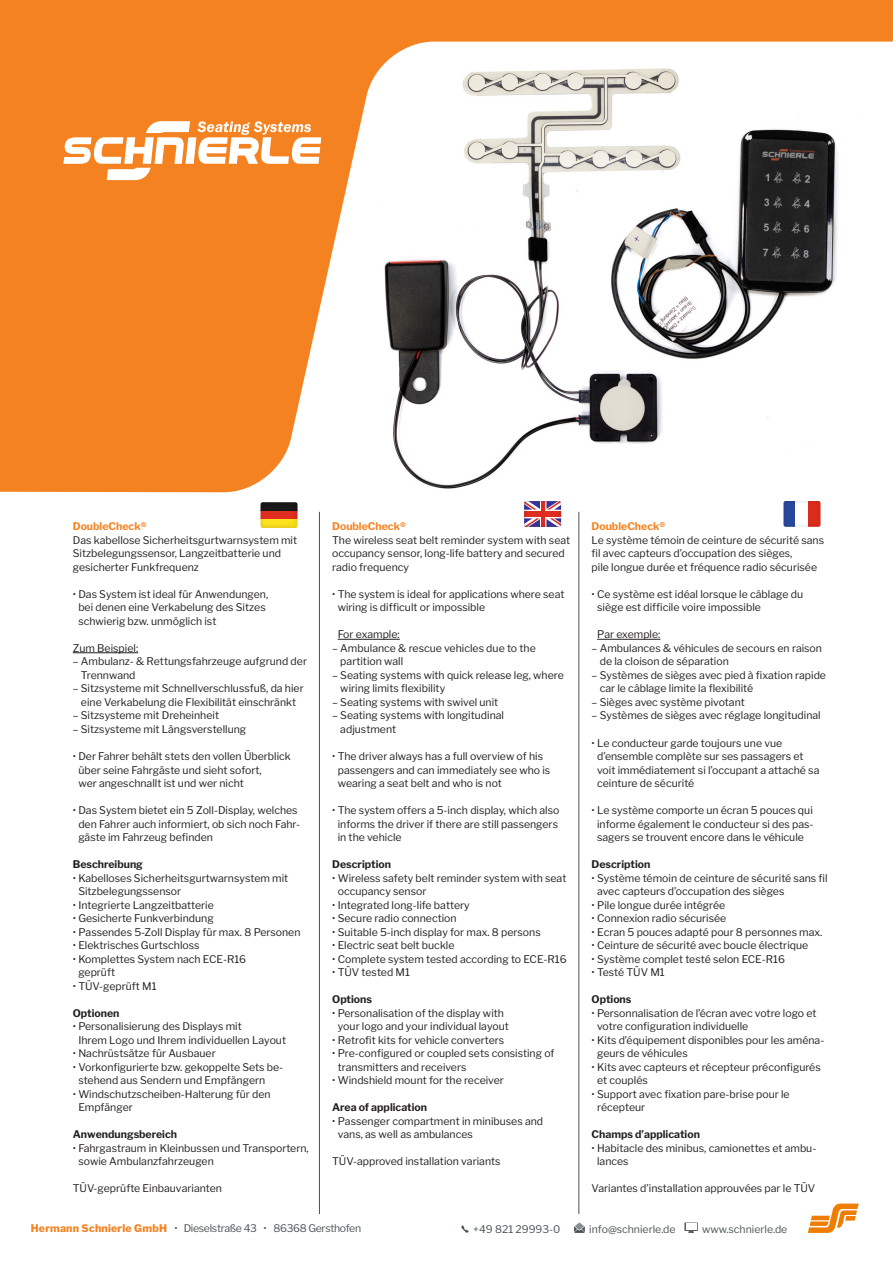
<style>
.page{position:relative;width:893px;height:1263px;background:#fff}
.page>*{position:absolute;margin:0;border:0;box-sizing:border-box;transform-origin:0 0}
.t1{font:10.5px/13.5px "Libre Franklin";color:#231f20}
.t2{font:700 10.5px "Libre Franklin";color:#231f20}
.t3{font:10.5px "Libre Franklin";letter-spacing:-.03em;color:#4b5455}
.t4{font:10.5px "Libre Franklin";color:#4b5455}
.t5{font:700 10.5px "Libre Franklin";color:#f58220}
.s1{font-weight:800;color:#f58220}
</style>
<div class="page">
<hr style="left:319px;top:512px;width:1px;height:702px;background:#4b5455">
<hr style="left:579px;top:512px;width:1px;height:702px;background:#4b5455">
<hr style="left:73px;top:652px;width:65px;height:1px;background:#231f20">
<hr style="left:338px;top:639px;width:62px;height:1px;background:#231f20">
<hr style="left:597px;top:639px;width:63px;height:1px;background:#231f20">
<div style="left:261px;top:510px;width:36px;height:9px;background:#df2d1f"></div>
<div style="left:261px;top:502px;width:36px;height:8px;background:#171717"></div>
<div style="left:261px;top:519px;width:36px;height:9px;background:#f7dd1d"></div>
<svg style="left:524px;top:501px;width:37px;height:26px"></svg>
<svg style="left:541px;top:501px;width:4px;height:26px"></svg>
<div style="left:524px;top:511px;width:37px;height:6px;background:#df2d1f"></div>
<div style="left:783px;top:501px;width:12px;height:26px;background:#26479c"></div>
<div style="left:808px;top:501px;width:12px;height:26px;background:#db2c1c"></div>
<svg style="left:0;top:0;width:893px;height:492px"></svg>
<svg style="left:461px;top:1225px;width:8px;height:8px"></svg>
<svg style="left:574px;top:1222px;width:11px;height:11px"></svg>
<svg style="left:685px;top:1222px;width:12px;height:11px"></svg>
<div style="left:686px;top:1224px;width:10px;height:6px;background:#fff"></div>
<svg style="left:808px;top:1203px;width:51px;height:30px"></svg>
<svg style="left:63px;top:121px;width:258px;height:59px"></svg>
<p class="t5" style="left:73px;top:520px;width:75px">DoubleCheck®</p>
<p class="t1" style="left:73px;top:533px;width:226px">Das kabellose Sicherheitsgurtwarnsystem mit<br>Sitzbelegungssensor, Langzeitbatterie und gesicherter Funkfrequenz</p>
<p class="t1" style="left:78px;top:587px;width:191px;text-indent:-6px">• Das System ist ideal für Anwendungen, bei denen eine Verkabelung des Sitzes schwierig bzw. unmöglich ist</p>
<p class="t1" style="left:73px;top:641px;width:67px">Zum Beispiel:</p>
<p class="t1" style="left:81px;top:655px;width:228px;text-indent:-8px">– Ambulanz- &amp; Rettungsfahrzeuge aufgrund der<br>Trennwand</p>
<p class="t1" style="left:73px;top:682px;width:232px;text-align:center">– Sitzsysteme mit Schnellverschlussfuß, da hier eine Verkabelung die Flexibilität einschränkt</p>
<p class="t1" style="left:73px;top:709px;width:148px">– Sitzsysteme mit Dreheinheit</p>
<p class="t1" style="left:73px;top:722px;width:175px">– Sitzsysteme mit Längsverstellung</p>
<p class="t1" style="left:78px;top:749px;width:214px;text-indent:-6px">• Der Fahrer behält stets den vollen Überblick über seine Fahrgäste und sieht sofort,<br>wer angeschnallt ist und wer nicht</p>
<p class="t1" style="left:78px;top:803px;width:223px;text-indent:-6px">• Das System bietet ein 5 Zoll-Display, welches den Fahrer auch informiert, ob sich noch Fahr&shy;gäste im Fahrzeug befinden</p>
<p class="t2" style="left:73px;top:858px;width:72px">Beschreibung</p>
<p class="t1" style="left:78px;top:871px;width:211px;text-indent:-6px">• Kabelloses Sicherheitsgurtwarnsystem mit<br>Sitzbelegungssensor</p>
<p class="t1" style="left:73px;top:898px;width:143px">• Integrierte Langzeitbatterie</p>
<p class="t1" style="left:73px;top:911px;width:142px">• Gesicherte Funkverbindung</p>
<p class="t1" style="left:73px;top:925px;width:229px">• Passendes 5-Zoll Display für max. 8 Personen</p>
<p class="t1" style="left:73px;top:938px;width:128px">• Elektrisches Gurtschloss</p>
<p class="t1" style="left:78px;top:952px;width:169px;text-indent:-6px">• Komplettes System nach ECE-R16 geprüft</p>
<p class="t1" style="left:73px;top:979px;width:85px">• TÜV-geprüft M1</p>
<p class="t2" style="left:73px;top:1006px;width:48px">Optionen</p>
<p class="t1" style="left:78px;top:1019px;width:209px;text-indent:-6px">• Personalisierung des Displays mit<br>Ihrem Logo und Ihrem individuellen Layout</p>
<p class="t1" style="left:73px;top:1046px;width:144px">• Nachrüstsätze für Ausbauer</p>
<p class="t1" style="left:78px;top:1060px;width:206px;text-indent:-6px">• Vorkonfigurierte bzw. gekoppelte Sets be&shy;stehend aus Sendern und Empfängern</p>
<p class="t1" style="left:78px;top:1087px;width:194px;text-indent:-6px">• Windschutzscheiben-Halterung für den<br>Empfänger</p>
<p class="t2" style="left:73px;top:1128px;width:106px">Anwendungsbereich</p>
<p class="t1" style="left:78px;top:1141px;width:232px;text-indent:-6px">• Fahrgastraum in Kleinbussen und Transportern, sowie Ambulanzfahrzeugen</p>
<p class="t1" style="left:73px;top:1181px;width:151px">TÜV-geprüfte Einbauvarianten</p>
<p class="t5" style="left:332px;top:520px;width:75px">DoubleCheck®</p>
<p class="t1" style="left:332px;top:533px;width:240px">The wireless seat belt reminder system with seat occupancy sensor, long-life battery and secured radio frequency</p>
<p class="t1" style="left:338px;top:587px;width:228px;text-indent:-6px">• The system is ideal for applications where seat wiring is difficult or impossible</p>
<p class="t1" style="left:338px;top:628px;width:64px">For example:</p>
<p class="t1" style="left:340px;top:641px;width:197px;text-indent:-8px">– Ambulance &amp; rescue vehicles due to the partition wall</p>
<p class="t1" style="left:340px;top:668px;width:225px;text-indent:-8px">– Seating systems with quick release leg, where wiring limits flexibility</p>
<p class="t1" style="left:332px;top:695px;width:168px">– Seating systems with swivel unit</p>
<p class="t1" style="left:340px;top:709px;width:165px;text-indent:-8px">– Seating systems with longitudinal adjustment</p>
<p class="t1" style="left:338px;top:749px;width:214px;text-indent:-6px">• The driver always has a full overview of his passengers and can immediately see who is wearing a seat belt and who is not</p>
<p class="t1" style="left:338px;top:803px;width:223px;text-indent:-6px">• The system offers a 5-inch display, which also informs the driver if there are still passengers in the vehicle</p>
<p class="t2" style="left:332px;top:858px;width:60px">Description</p>
<p class="t1" style="left:338px;top:871px;width:230px;text-indent:-6px">• Wireless safety belt reminder system with seat occupancy sensor</p>
<p class="t1" style="left:332px;top:898px;width:139px">• Integrated long-life battery</p>
<p class="t1" style="left:332px;top:911px;width:126px">• Secure radio connection</p>
<p class="t1" style="left:332px;top:925px;width:210px">• Suitable 5-inch display for max. 8 persons</p>
<p class="t1" style="left:332px;top:938px;width:124px">• Electric seat belt buckle</p>
<p class="t1" style="left:332px;top:952px;width:236px">• Complete system tested according to ECE-R16</p>
<p class="t1" style="left:332px;top:965px;width:79px">• TÜV tested M1</p>
<p class="t2" style="left:332px;top:993px;width:41px">Options</p>
<p class="t1" style="left:332px;top:1006px;width:178px;text-align:center">• Personalisation of the display with your logo and your individual layout</p>
<p class="t1" style="left:332px;top:1033px;width:174px">• Retrofit kits for vehicle converters</p>
<p class="t1" style="left:338px;top:1046px;width:218px;text-indent:-6px">• Pre-configured or coupled sets consisting of transmitters and receivers</p>
<p class="t1" style="left:332px;top:1073px;width:173px">• Windshield mount for the receiver</p>
<p class="t2" style="left:332px;top:1101px;width:96px">Area of application</p>
<p class="t1" style="left:338px;top:1114px;width:207px;text-indent:-6px">• Passenger compartment in minibuses and vans, as well as ambulances</p>
<p class="t1" style="left:332px;top:1154px;width:170px">TÜV-approved installation variants</p>
<p class="t5" style="left:592px;top:520px;width:75px">DoubleCheck®</p>
<p class="t1" style="left:592px;top:533px;width:234px">Le système témoin de ceinture de sécurité sans fil avec capteurs d’occupation des sièges,</p>
<p class="t1" style="left:592px;top:560px;width:227px">pile longue durée et fréquence radio sécurisée</p>
<p class="t1" style="left:597px;top:587px;width:207px;text-indent:-6px">• Ce système est idéal lorsque le câblage du siège est difficile voire impossible</p>
<p class="t1" style="left:597px;top:628px;width:65px">Par exemple:</p>
<p class="t1" style="left:600px;top:641px;width:224px;text-indent:-8px">– Ambulances &amp; véhicules de secours en raison de la cloison de séparation</p>
<p class="t1" style="left:600px;top:668px;width:228px;text-indent:-8px">– Systèmes de sièges avec pied à fixation rapide car le câblage limite la flexibilité</p>
<p class="t1" style="left:592px;top:695px;width:155px">– Sièges avec système pivotant</p>
<p class="t1" style="left:592px;top:709px;width:231px">– Systèmes de sièges avec réglage longitudinal</p>
<p class="t1" style="left:597px;top:736px;width:224px;text-indent:-6px">• Le conducteur garde toujours une vue d’ensemble complète sur ses passagers et voit immédiatement si l’occupant a attaché sa ceinture de sécurité</p>
<p class="t1" style="left:592px;top:803px;width:223px;text-align:center">• Le système comporte un écran 5 pouces qui informe également le conducteur si des pas&shy;sagers se trouvent encore dans le véhicule</p>
<p class="t2" style="left:592px;top:858px;width:60px">Description</p>
<p class="t1" style="left:597px;top:871px;width:232px;text-indent:-6px">• Système témoin de ceinture de sécurité sans fil avec capteurs d’occupation des sièges</p>
<p class="t1" style="left:592px;top:898px;width:135px">• Pile longue durée intégrée</p>
<p class="t1" style="left:592px;top:911px;width:136px">• Connexion radio sécurisée</p>
<p class="t1" style="left:592px;top:925px;width:232px">• Ecran 5 pouces adapté pour 8 personnes max.</p>
<p class="t1" style="left:592px;top:938px;width:218px">• Ceinture de sécurité avec boucle électrique</p>
<p class="t1" style="left:592px;top:952px;width:195px">• Système complet testé selon ECE-R16</p>
<p class="t1" style="left:592px;top:965px;width:75px">• Testé TÜV M1</p>
<p class="t2" style="left:592px;top:993px;width:41px">Options</p>
<p class="t1" style="left:597px;top:1006px;width:221px;text-indent:-6px">• Personnalisation de l’écran avec votre logo et votre configuration individuelle</p>
<p class="t1" style="left:597px;top:1033px;width:229px;text-indent:-6px">• Kits d’équipement disponibles pour les aména&shy;geurs de véhicules</p>
<p class="t1" style="left:597px;top:1060px;width:225px;text-indent:-6px">• Kits avec capteurs et récepteur préconfigurés et couplés</p>
<p class="t1" style="left:597px;top:1087px;width:194px;text-indent:-6px">• Support avec fixation pare-brise pour le récepteur</p>
<p class="t2" style="left:592px;top:1128px;width:110px">Champs d’application</p>
<p class="t1" style="left:597px;top:1141px;width:221px;text-indent:-6px">• Habitacle des minibus, camionettes et ambu&shy;lances</p>
<p class="t1" style="left:592px;top:1181px;width:225px">Variantes d’installation approuvées par le TÜV</p>
<p class="t3" style="left:31px;top:1221px;width:332px"><span class="s1">Hermann Schnierle GmbH</span> • Dieselstraße 43 • 86368 Gersthofen</p>
<p class="t4" style="left:473px;top:1222px;width:89px">+49 821 29993-0</p>
<p class="t4" style="left:589px;top:1222px;width:88px">info@schnierle.de</p>
<p class="t4" style="left:702px;top:1222px;width:87px">www.schnierle.de</p>
</div>
